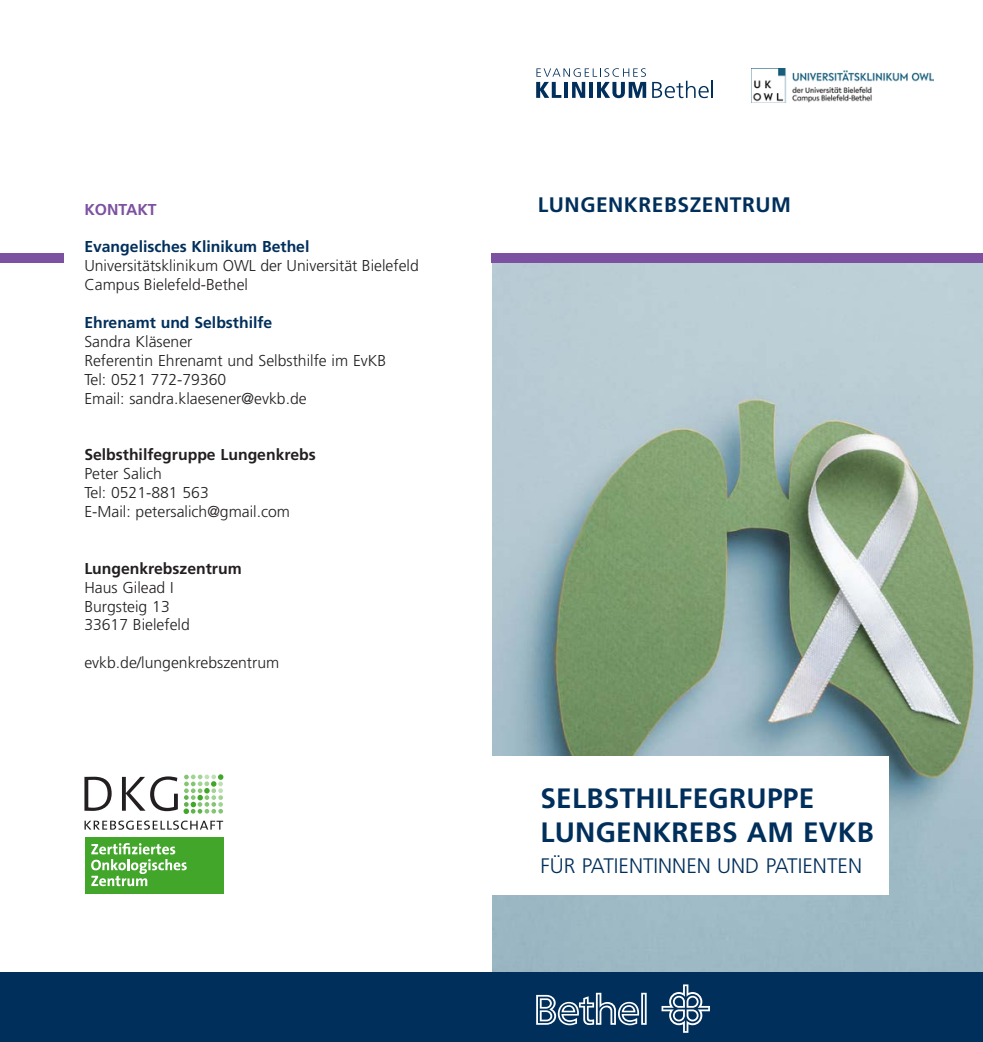
<style>
.page{position:relative;width:983px;height:1042px;background:#fff}
.page>*{position:absolute;margin:0;border:0;box-sizing:border-box;transform-origin:0 0}
.t1{font:700 28px/33.6px "Frutiger LT Std";letter-spacing:.01em;color:#002f5b}
.t2{font:300 21px "Frutiger LT Std";color:#002f5b}
.t3{font:700 21px "Frutiger LT Std";letter-spacing:.025em;color:#002f5b}
.t4{font:300 15.75px "Frutiger LT Std";color:#231f20}
.t5{font:700 15.75px "Frutiger LT Std";color:#002f5b}
.t6{font:700 15.75px "Frutiger LT Std";color:#231f20}
.t7{font:700 15.75px "Frutiger LT Std";color:#7c51a1}
</style>
<div class="page">
<img style="left:492px;top:263px;width:490px;height:709px">
<div style="left:0;top:972px;width:982px;height:70px;background:#002f5b"></div>
<div style="left:491px;top:253px;width:491px;height:10px;background:#7c51a1"></div>
<svg style="left:661px;top:984px;width:48px;height:49px"></svg>
<svg style="left:536px;top:993px;width:110px;height:32px"></svg>
<div style="left:479px;top:756px;width:409px;height:139px;background:#fff"></div>
<div style="left:0;top:253px;width:63px;height:10px;background:#7c51a1"></div>
<svg style="left:536px;top:68px;width:110px;height:30px"></svg>
<svg style="left:652px;top:81px;width:61px;height:17px"></svg>
<img style="left:751px;top:68px;width:182px;height:35px">
<svg style="left:84px;top:820px;width:139px;height:10px"></svg>
<div style="left:84px;top:837px;width:139px;height:56px;background:#42a62a"></div>
<svg style="left:91px;top:843px;width:96px;height:43px"></svg>
<svg style="left:84px;top:774px;width:139px;height:40px"></svg>
<p class="t7" style="left:84px;top:200px;width:74px">KONTAKT</p>
<p class="t5" style="left:84px;top:237px;width:226px">Evangelisches Klinikum Bethel</p>
<p class="t4" style="left:84px;top:257px;width:336px">Universitätsklinikum OWL der Universität Bielefeld</p>
<p class="t4" style="left:84px;top:276px;width:165px">Campus Bielefeld-Bethel</p>
<p class="t5" style="left:84px;top:313px;width:189px">Ehrenamt und Selbsthilfe</p>
<p class="t4" style="left:84px;top:332px;width:110px">Sandra Kläsener</p>
<p class="t4" style="left:84px;top:351px;width:303px">Referentin Ehrenamt und Selbsthilfe im EvKB</p>
<p class="t4" style="left:84px;top:370px;width:143px">Tel: 0521 772-79360</p>
<p class="t4" style="left:84px;top:389px;width:224px">Email: sandra.klaesener@evkb.de</p>
<p class="t6" style="left:84px;top:445px;width:233px">Selbsthilfegruppe Lungenkrebs</p>
<p class="t4" style="left:84px;top:465px;width:79px">Peter Salich</p>
<p class="t4" style="left:84px;top:484px;width:126px">Tel: 0521-881 563</p>
<p class="t4" style="left:84px;top:503px;width:207px">E-Mail: petersalich@gmail.com</p>
<p class="t6" style="left:84px;top:559px;width:159px">Lungenkrebszentrum</p>
<p class="t4" style="left:84px;top:578px;width:91px">Haus Gilead I</p>
<p class="t4" style="left:84px;top:597px;width:87px">Burgsteig 13</p>
<p class="t4" style="left:84px;top:616px;width:107px">33617 Bielefeld</p>
<p class="t4" style="left:84px;top:654px;width:196px">evkb.de/lungenkrebszentrum</p>
<p class="t3" style="left:537px;top:192px;width:254px">LUNGENKREBSZENTRUM</p>
<p class="t1" style="left:540px;top:781px;width:335px">SELBSTHILFEGRUPPE<br>LUNGENKREBS AM EVKB</p>
<p class="t2" style="left:540px;top:854px;width:323px">FÜR PATIENTINNEN UND PATIENTEN</p>
</div>
